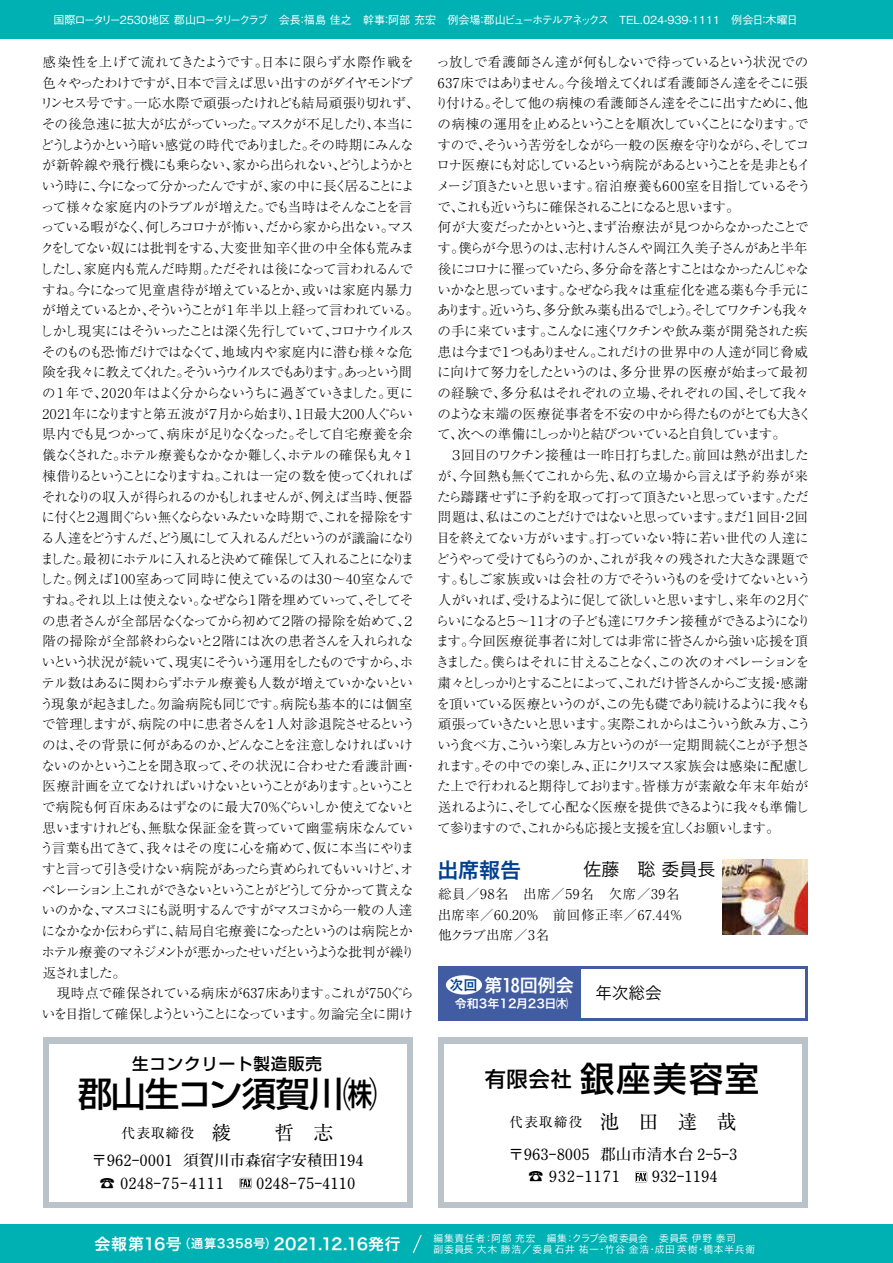
<style>
.page{position:relative;width:893px;height:1263px;background:#fff}
.page>*{position:absolute;margin:0;border:0;box-sizing:border-box;transform-origin:0 0}
.t1{font:500 34.5px "Shin Go Pro";letter-spacing:-.025em;color:#000}
.t2{font:21px "Hira Kaku Std W6";color:#004090}
.t3{font:19.5px "Ryumin Pro";color:#000}
.t4{font:18px "Hira Kaku Std W6";color:#fff}
.t5{font:18px "Hira Kaku Std W3";color:#000}
.t6{font:500 16.5px "Shin Go Pro";letter-spacing:.05em;color:#000}
.t7{font:16.5px "Hira Kaku Std W3";color:#000}
.t8{font:16.05px "Hira Kaku Std W6";letter-spacing:.015em;color:#fff}
.t9{font:700 15.45px "Futo Min A101 Pro";color:#000}
.t10{font:700 15.45px "Futo Min A101 Pro";letter-spacing:.05em;color:#000}
.t11{font:300 13.5px/20.7px "Ryumin Pr 6 N";letter-spacing:-.07em;color:#000}
.t12{font:300 13.5px/20.7px "Ryumin Pr 6 N";letter-spacing:.05em;color:#000}
.t13{font:13.5px "Ryumin Pro";letter-spacing:.07em;color:#000}
.t14{font:12px "Hira Kaku Std W6";color:#fff}
.t15{font:500 11.1px "Gothic BBB Pro";letter-spacing:-.17em;color:#fff}
.t16{font:9.75px/11.2px "Hira Kaku Std W3";letter-spacing:.075em;color:#fff}
.s1{font-size:19.5px}
.s2{font-family:"Koz Go Pr 6 N";font-size:19.5px}
.s3{font-family:"Koz Go Pr 6 N";font-weight:400}
.s4{font-size:13.5px;color:#004090}
.s5{font-size:21px}
.s6{font-size:13.5px}
.s7{font-family:"Hira Kaku Std W4";font-size:12.3px}
.s8{font-size:12.3px}
</style>
<div class="page">
<div style="left:0;top:0;width:893px;height:38px;background:#00b1b4"></div>
<div style="left:0;top:1225px;width:893px;height:38px;background:#00b1b4"></div>
<svg style="left:412px;top:1234px;width:10px;height:19px"></svg>
<img style="left:723px;top:860px;width:85px;height:74px">
<div style="left:438px;top:966px;width:370px;height:54px;background:#415ca1"></div>
<div style="left:582px;top:969px;width:223px;height:49px;background:#fff"></div>
<div style="left:446px;top:975px;width:36px;height:19px;background:#fff;border-radius:50%"></div>
<div style="left:43px;top:1037px;width:369px;height:171px;background:#b9c3c9"></div>
<div style="left:49px;top:1044px;width:357px;height:157px;background:#fff"></div>
<div style="left:438px;top:1037px;width:370px;height:171px;background:#b9c3c9"></div>
<div style="left:444px;top:1044px;width:357px;height:157px;background:#fff"></div>
<svg style="left:240px;top:1178px;width:12px;height:10px"></svg>
<svg style="left:635px;top:1172px;width:12px;height:10px"></svg>
<p class="t15" style="left:53px;top:11px;width:746px">国際ロータリー２５３０地区 郡山ロータリークラブ　会長：福島 佳之　幹事：阿部 充宏　例会場：郡山ビューホテルアネックス　ＴＥＬ．０２４-９３９-１１１１　例会日：木曜日</p>
<p class="t11" style="left:40px;top:51px;width:381px">感染性を上げて流れてきたようです。日本に限らず水際作戦を色々やったわけですが、日本で言えば思い出すのがダイヤモンドプリンセス号です。一応水際で頑張ったけれども結局頑張り切れず、その後急速に拡大が広がっていった。マスクが不足したり、本当にどうしようかという暗い感覚の時代でありました。その時期にみんなが新幹線や飛行機にも乗らない、家から出られない、どうしようかという時に、今になって分かったんですが、家の中に長く居ることによって様々な家庭内のトラブルが増えた。でも当時はそんなことを言っている暇がなく、何しろコロナが怖い、だから家から出ない。マスクをしてない奴には批判をする、大変世知辛く世の中全体も荒みましたし、家庭内も荒んだ時期。ただそれは後になって言われるんですね。今になって児童虐待が増えているとか、或いは家庭内暴力が増えているとか、そういうことが１年半以上経って言われている。しかし現実にはそういったことは深く先行していて、コロナウイルスそのものも恐怖だけではなくて、地域内や家庭内に潜む様々な危険を我々に教えてくれた。そういうウイルスでもあります。あっという間の１年で、2020年はよく分からないうちに過ぎていきました。更に2021年になりますと第五波が７月から始まり、１日最大200人ぐらい県内でも見つかって、病床が足りなくなった。そして自宅療養を余儀なくされた。ホテル療養もなかなか難しく、ホテルの確保も丸々１棟借りるということになりますね。これは一定の数を使ってくれればそれなりの収入が得られるのかもしれませんが、例えば当時、便器に付くと２週間ぐらい無くならないみたいな時期で、これを掃除をする人達をどうすんだ、どう風にして入れるんだというのが議論になりました。最初にホテルに入れると決めて確保して入れることになりました。例えば100室あって同時に使えているのは30～40室なんですね。それ以上は使えない。なぜなら１階を埋めていって、そしてその患者さんが全部居なくなってから初めて２階の掃除を始めて、２階の掃除が全部終わらないと２階には次の患者さんを入れられないという状況が続いて、現実にそういう運用をしたものですから、ホテル数はあるに関わらずホテル療養も人数が増えていかないという現象が起きました。勿論病院も同じです。病院も基本的には個室で管理しますが、病院の中に患者さんを１人対診退院させるというのは、その背景に何があるのか、どんなことを注意しなければいけないのかということを聞き取って、その状況に合わせた看護計画・医療計画を立てなければいけないということがあります。ということで病院も何百床あるはずなのに最大70％ぐらいしか使えてないと思いますけれども、無駄な保証金を貰っていて幽霊病床なんていう言葉も出てきて、我々はその度に心を痛めて、仮に本当にやりますと言って引き受けない病院があったら責められてもいいけど、オペレーション上これができないということがどうして分かって貰えないのかな、マスコミにも説明するんですがマスコミから一般の人達になかなか伝わらずに、結局自宅療養になったというのは病院とかホテル療養のマネジメントが悪かったせいだというような批判が繰り返されました。<br>　現時点で確保されている病床が637床あります。これが750ぐらいを目指して確保しようということになっています。勿論完全に開け</p>
<p class="t6" style="left:132px;top:1050px;width:191px">生コンクリート製造販売</p>
<h1 class="t1" style="left:78px;top:1065px;width:301px">郡山生コン須賀川㈱</h1>
<p class="t13" style="left:122px;top:1123px;width:213px">代表取締役 <span class="s1">綾　</span> <span class="s2">　</span><span class="s1">哲　志</span></p>
<p class="t10" style="left:100px;top:1170px;width:126px">☎ 0248‒75‒4111</p>
<p class="t9" style="left:256px;top:1170px;width:101px">0248‒75‒4110</p>
<p class="t9" style="left:91px;top:1148px;width:274px"><span class="s3">〒</span>962‒0001 須賀川市森宿字安積田194</p>
<p class="t11" style="left:435px;top:51px;width:378px">っ放しで看護師さん達が何もしないで待っているという状況での637床ではありません。今後増えてくれば看護師さん達をそこに張り付ける。そして他の病棟の看護師さん達をそこに出すために、他の病棟の運用を止めるということを順次していくことになります。ですので、そういう苦労をしながら一般の医療を守りながら、そしてコロナ医療にも対応しているという病院があるということを是非ともイメージ頂きたいと思います。宿泊療養も600室を目指しているそうで、これも近いうちに確保されることになると思います。<br>何が大変だったかというと、まず治療法が見つからなかったことです。僕らが今思うのは、志村けんさんや岡江久美子さんがあと半年後にコロナに罹っていたら、多分命を落とすことはなかったんじゃないかなと思っています。なぜなら我々は重症化を遮る薬も今手元にあります。近いうち、多分飲み薬も出るでしょう。そしてワクチンも我々の手に来ています。こんなに速くワクチンや飲み薬が開発された疾患は今まで１つもありません。これだけの世界中の人達が同じ脅威に向けて努力をしたというのは、多分世界の医療が始まって最初の経験で、多分私はそれぞれの立場、それぞれの国、そして我々のような末端の医療従事者を不安の中から得たものがとても大きくて、次への準備にしっかりと結びついていると自負しています。<br>　３回目のワクチン接種は一昨日打ちました。前回は熱が出ましたが、今回熱も無くてこれから先、私の立場から言えば予約券が来たら躊躇せずに予約を取って打って頂きたいと思っています。ただ問題は、私はこのことだけではないと思っています。まだ１回目・２回目を終えてない方がいます。打っていない特に若い世代の人達にどうやって受けてもらうのか、これが我々の残された大きな課題です。もしご家族或いは会社の方でそういうものを受けてないという人がいれば、受けるように促して欲しいと思いますし、来年の２月ぐらいになると５～1 1才の子ども達にワクチン接種ができるようになります。今回医療従事者に対しては非常に皆さんから強い応援を頂きました。僕らはそれに甘えることなく、この次のオペレーションを粛々としっかりとすることによって、これだけ皆さんからご支援・感謝を頂いている医療というのが、この先も礎であり続けるように我々も頑張っていきたいと思います。実際これからはこういう飲み方、こういう食べ方、こういう楽しみ方というのが一定期間続くことが予想されます。その中での楽しみ、正にクリスマス家族会は感染に配慮した上で行われると期待しております。皆様方が素敵な年末年始が送れるように、そして心配なく医療を提供できるように我々も準備して参りますので、これからも応援と支援を宜しくお願いします。</p>
<h2 class="t2" style="left:438px;top:854px;width:85px">出席報告</h2>
<h3 class="t5" style="left:584px;top:856px;width:133px">佐藤　聡 委員長</h3>
<p class="t12" style="left:438px;top:883px;width:247px">総員／98名　出席／59名　欠席／39名出席率／60.20％　前回修正率／67.44％他クラブ出席／3名</p>
<h3 class="t4" style="left:450px;top:972px;width:126px"><span class="s4">次回</span>第18回例会</h3>
<p class="t14" style="left:455px;top:995px;width:115px">令和3年12月23日㈭</p>
<p class="t7" style="left:595px;top:981px;width:67px">年次総会</p>
<h1 class="t1" style="left:485px;top:1051px;width:276px"><span class="s5">有限会社</span>銀座美容室</h1>
<h3 class="t3" style="left:510px;top:1106px;width:228px"><span class="s6">代表取締役</span> 池　田　達　哉</h3>
<p class="t9" style="left:508px;top:1142px;width:230px"><span class="s3">〒</span>963‒8005 郡山市清水台 2‒5‒3</p>
<p class="t9" style="left:528px;top:1164px;width:94px">☎ 932‒1171</p>
<p class="t9" style="left:652px;top:1164px;width:67px">932‒1194</p>
<p class="t8" style="left:95px;top:1231px;width:307px">会報第16号<span class="s7">（</span><span class="s8">通算3358号</span><span class="s7">）</span>2021.12.16発行</p>
<p class="t16" style="left:434px;top:1233px;width:323px">編集責任者：阿部 充宏　編集：クラブ会報委員会　委員長 伊野 泰司<br>副委員長 大木 勝浩／委員 石井 祐一・竹谷 金浩・成田 英樹・橋本半兵衛</p>
</div>
